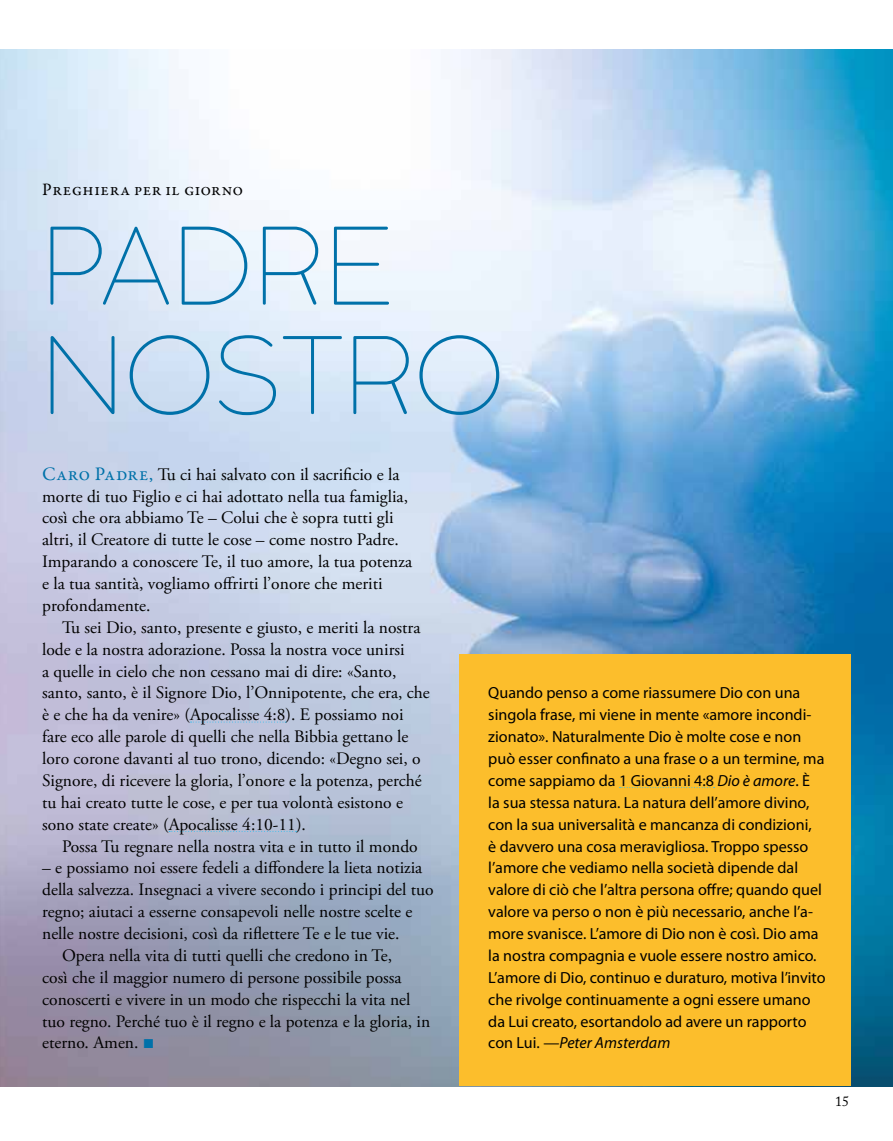
<style>
.page{position:relative;width:893px;height:1141px;background:#fff}
.page>*{position:absolute;margin:0;border:0;box-sizing:border-box;transform-origin:0 0}
.t1{font:100 105px/109.4px "Cocogoose Pro";color:#0071a9}
.t2{font:17.5px/21.9px "Adobe Garamond Pro";color:#000}
.t3{font:17.5px "Garamond Premr Pro";letter-spacing:.025em;color:#000}
.t4{font:16.1px/21.9px "Myriad Pro";color:#000}
.t5{font:14px "Adobe Caslon Pro";color:#000}
.s1{font-family:"Garamond Premr Pro";font-size:19.25px;color:#0071a9}
.s2{font-family:"Arial";font-size:19.25px;color:#0071a9}
.s3{font-style:italic}
</style>
<div class="page">
<img style="left:0;top:50px;width:893px;height:1036px">
<div style="left:459px;top:655px;width:392px;height:431px;background:#fcbe2c"></div>
<svg style="left:191px;top:722px;width:95px;height:1px"></svg>
<svg style="left:169px;top:831px;width:128px;height:1px"></svg>
<svg style="left:619px;top:787px;width:96px;height:1px"></svg>
<p class="t3" style="left:42px;top:179px;width:203px">Preghiera per il giorno</p>
<h1 class="t1" style="left:42px;top:210px;width:465px">PADRE<br>NOSTRO</h1>
<p class="t2" style="left:42px;top:464px;width:371px"><span class="s1">Caro Padre,</span> Tu ci hai salvato con il sacrificio e la morte di tuo Figlio e ci hai adottato nella tua famiglia, così che ora abbiamo Te – Colui che è sopra tutti gli altri, il Creatore di tutte le cose – come nostro Padre.<br>Imparando a conoscere Te, il tuo amore, la tua potenza e la tua santità, vogliamo offrirti l’onore che meriti profondamente.</p>
<p class="t2" style="left:42px;top:617px;width:389px;text-indent:20px">Tu sei Dio, santo, presente e giusto, e meriti la nostra lode e la nostra adorazione. Possa la nostra voce unirsi<br>a quelle in cielo che non cessano mai di dire: «Santo, santo, santo, è il Signore Dio, l’Onnipotente, che era, che è e che ha da venire» (Apocalisse 4:8). E possiamo noi fare eco alle parole di quelli che nella Bibbia gettano le loro corone davanti al tuo trono, dicendo: «Degno sei, o Signore, di ricevere la gloria, l’onore e la potenza, perché tu hai creato tutte le cose, e per tua volontà esistono e sono state create» (Apocalisse 4:10-11).</p>
<p class="t2" style="left:62px;top:836px;width:357px">Possa Tu regnare nella nostra vita e in tutto il mondo</p>
<p class="t2" style="left:42px;top:858px;width:382px">– e possiamo noi essere fedeli a diffondere la lieta notizia</p>
<p class="t2" style="left:42px;top:879px;width:393px">della salvezza. Insegnaci a vivere secondo i principi del tuo</p>
<p class="t2" style="left:42px;top:901px;width:372px">regno; aiutaci a esserne consapevoli nelle nostre scelte e</p>
<p class="t2" style="left:42px;top:923px;width:359px">nelle nostre decisioni, così da riflettere Te e le tue vie.</p>
<p class="t2" style="left:62px;top:945px;width:332px">Opera nella vita di tutti quelli che credono in Te,</p>
<p class="t2" style="left:42px;top:967px;width:361px">così che il maggior numero di persone possibile possa</p>
<p class="t2" style="left:42px;top:989px;width:370px">conoscerti e vivere in un modo che rispecchi la vita nel</p>
<p class="t2" style="left:42px;top:1011px;width:390px">tuo regno. Perché tuo è il regno e la potenza e la gloria, in</p>
<p class="t2" style="left:42px;top:1033px;width:114px">eterno. Amen. <span class="s2">■</span></p>
<p class="t4" style="left:488px;top:682px;width:339px">Quando penso a come riassumere Dio con una singola frase, mi viene in mente «amore incondi&shy;zionato». Naturalmente Dio è molte cose e non può esser confinato a una frase o a un termine, ma come sappiamo da 1 Giovanni 4:8 <span class="s3">Dio è amore</span>. È la sua stessa natura. La natura dell’amore divino, con la sua universalità e mancanza di condizioni,<br>è davvero una cosa meravigliosa. Troppo spesso l’amore che vediamo nella società dipende dal valore di ciò che l’altra persona offre; quando quel valore va perso o non è più necessario, anche l’a&shy;more svanisce. L’amore di Dio non è così. Dio ama la nostra compagnia e vuole essere nostro amico.<br>L’amore di Dio, continuo e duraturo, motiva l’invito che rivolge continuamente a ogni essere umano da Lui creato, esortandolo ad avere un rapporto con Lui. —<span class="s3">Peter Amsterdam</span></p>
<p class="t5" style="left:835px;top:1093px;width:15px">15</p>
</div>
